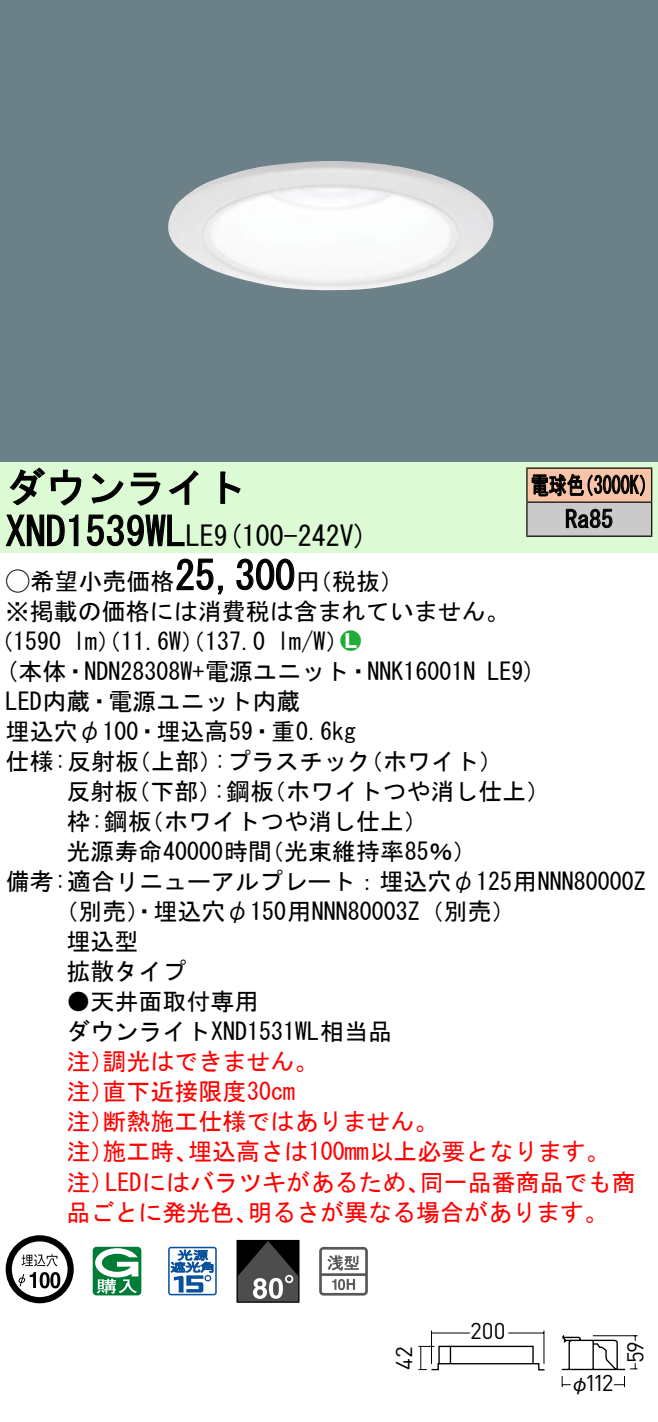
<style>
.page{position:relative;width:658px;height:1422px;background:#fff}
.page>*{position:absolute;margin:0;border:0;box-sizing:border-box;transform-origin:0 0}
.t1{font:40px "MS Gothic";color:#000}
.t2{font:28px "MS Gothic";color:#000}
.t3{font:24px/30.4px "MS Gothic";color:#000}
.t4{font:24px/30px "MS Gothic";color:#f00}
.t5{font:24px/34px "MS Gothic";color:#000;scale:.75 1}
.t6{font:24px "Ford Classification 1";color:#23ac38}
.t7{font:22.8px "DINOT";letter-spacing:-.025em;color:#000}
.t8{font:20px "Gothic BBB Pro Medium 90 pv RKSJ H";color:#000}
.s1{font-size:28px}
.s2{font-family:"Ford Classification 1"}
.s3{color:#fff}
</style>
<div class="page">
<div style="left:0;top:0;width:658px;height:462px;background:#6c8087"></div>
<img style="left:168px;top:161px;width:326px;height:129px">
<div style="left:0;top:462px;width:658px;height:90px;background:#dcfad4"></div>
<svg style="left:9px;top:467px;width:73px;height:39px"></svg>
<svg style="left:91px;top:473px;width:33px;height:30px"></svg>
<svg style="left:130px;top:472px;width:30px;height:34px"></svg>
<svg style="left:168px;top:470px;width:30px;height:35px"></svg>
<svg style="left:220px;top:471px;width:21px;height:33px"></svg>
<svg style="left:5px;top:514px;width:74px;height:32px"></svg>
<svg style="left:86px;top:514px;width:99px;height:33px"></svg>
<svg style="left:176px;top:558px;width:47px;height:37px"></svg>
<svg style="left:236px;top:558px;width:59px;height:32px"></svg>
<svg style="left:6px;top:1235px;width:68px;height:68px"></svg>
<svg style="left:40px;top:1271px;width:10px;height:17px"></svg>
<svg style="left:50px;top:1271px;width:10px;height:17px"></svg>
<svg style="left:93px;top:1246px;width:48px;height:49px"></svg>
<svg style="left:168px;top:1246px;width:49px;height:49px"></svg>
<div style="left:237px;top:1239px;width:62px;height:63px;border:1px solid #000"></div>
<svg style="left:237px;top:1240px;width:62px;height:61px"></svg>
<svg style="left:319px;top:1247px;width:49px;height:48px"></svg>
<div style="left:527px;top:468px;width:124px;height:34px;background:#f7c4a7"></div>
<div style="left:527px;top:502px;width:124px;height:34px;background:#cacaca"></div>
<hr style="left:526px;top:467px;width:126px;height:2px;background:#000">
<hr style="left:526px;top:468px;width:1px;height:33px;background:#000">
<hr style="left:651px;top:468px;width:1px;height:33px;background:#000">
<hr style="left:526px;top:501px;width:126px;height:2px;background:#000">
<hr style="left:526px;top:502px;width:1px;height:33px;background:#000">
<hr style="left:651px;top:502px;width:1px;height:33px;background:#000">
<hr style="left:526px;top:535px;width:126px;height:2px;background:#000">
<svg style="left:531px;top:474px;width:114px;height:23px"></svg>
<svg style="left:565px;top:508px;width:47px;height:20px"></svg>
<svg style="left:561px;top:1335px;width:77px;height:53px"></svg>
<svg style="left:418px;top:1330px;width:127px;height:41px"></svg>
<h1 class="t1" style="left:6px;top:467px;width:242px">ダウンライト</h1>
<p class="t2" style="left:214px;top:522px;width:155px">(9 100-242 (V</p>
<h1 class="t1" style="left:6px;top:511px;width:210px">XND1539WL<span class="s1">LE</span></h1>
<h1 class="t1" style="left:175px;top:555px;width:121px">25,300</h1>
<p class="t3" style="left:6px;top:566px;width:505px"><span class="s2">A</span>希望小売価格<br>※掲載の価格には消費税は含まれていません。</p>
<p class="t6" style="left:340px;top:629px;width:22px">2<span class="s3">7</span></p>
<p class="t3" style="left:296px;top:566px;width:109px">（円税抜(</p>
<p class="t3" style="left:277px;top:626px;width:73px">l m (W/</p>
<p class="t3" style="left:-11px;top:626px;width:74px">（1590</p>
<p class="t3" style="left:73px;top:626px;width:193px">lm）（11.6 ）（W 137.0</p>
<p class="t5" style="left:565px;top:468px;width:65px;text-indent:-34px">電球色<br>Ra85</p>
<p class="t5" style="left:575px;top:468px;width:109px">（3000 (K</p>
<p class="t3" style="left:6px;top:656px;width:471px">(本体・NDN28308 +W 電源ユニット・NNK16001N</p>
<p class="t3" style="left:6px;top:686px;width:296px">LED内蔵・電源ユニット内蔵</p>
<p class="t3" style="left:6px;top:716px;width:352px">埋込穴φ100・埋込高59・重0.6kg</p>
<p class="t3" style="left:359px;top:746px;width:145px">（ホワイト(</p>
<p class="t3" style="left:487px;top:656px;width:50px">LE (9</p>
<p class="t3" style="left:214px;top:746px;width:158px">:プラスチック</p>
<p class="t3" style="left:6px;top:746px;width:135px">仕様:反射板</p>
<p class="t3" style="left:127px;top:746px;width:97px">（上部）</p>
<p class="t3" style="left:66px;top:776px;width:73px">反射板</p>
<p class="t3" style="left:126px;top:776px;width:97px">（下部）</p>
<p class="t3" style="left:213px;top:776px;width:62px">:鋼板</p>
<p class="t3" style="left:262px;top:776px;width:289px">（ホワイトつや消し仕上(</p>
<p class="t3" style="left:66px;top:806px;width:87px">枠:鋼板</p>
<p class="t3" style="left:140px;top:806px;width:289px">（ホワイトつや消し仕上(</p>
<p class="t3" style="left:66px;top:836px;width:207px">光源寿命40000時間</p>
<p class="t3" style="left:6px;top:866px;width:641px">備考:適合リニューアルプレート：埋込穴φ125用NNN80000Z</p>
<p class="t3" style="left:54px;top:896px;width:463px">（別売）・埋込穴φ150用NNN80003 （Z 別売(</p>
<p class="t3" style="left:66px;top:926px;width:74px">埋込型</p>
<p class="t3" style="left:66px;top:956px;width:121px">拡散タイプ</p>
<p class="t3" style="left:66px;top:986px;width:327px">●天井面取付専用<br>ダウンライトXND1531WL相当品</p>
<p class="t4" style="left:102px;top:1046px;width:217px">調光はできません。</p>
<p class="t3" style="left:260px;top:836px;width:218px">（光束維持率85％(</p>
<p class="t4" style="left:102px;top:1046px;width:194px;text-indent:-36px">注）<br>直下近接限度30cm</p>
<p class="t4" style="left:102px;top:1076px;width:337px;text-indent:-36px">注）<br>断熱施工仕様ではありません。</p>
<p class="t4" style="left:66px;top:1106px;width:49px">注）</p>
<p class="t4" style="left:188px;top:1136px;width:423px">埋込高さは100mm以上必要となります。</p>
<p class="t4" style="left:102px;top:1136px;width:97px">施工時、</p>
<p class="t4" style="left:66px;top:1136px;width:49px">注）</p>
<p class="t4" style="left:66px;top:1166px;width:49px">注）</p>
<p class="t4" style="left:105px;top:1166px;width:326px">LEDにはバラツキがあるため、</p>
<p class="t4" style="left:420px;top:1166px;width:217px">同一品番商品でも商</p>
<p class="t4" style="left:66px;top:1196px;width:194px">品ごとに発光色、</p>
<p class="t4" style="left:248px;top:1196px;width:362px">明るさが異なる場合があります。</p>
<p class="t7" style="left:388px;top:1369px;width:25px;rotate:-90deg">42</p>
<p class="t7" style="left:470px;top:1314px;width:37px">200</p>
<p class="t7" style="left:585px;top:1367px;width:30px">112</p>
<p class="t8" style="left:570px;top:1366px;width:21px">φ</p>
<p class="t7" style="left:619px;top:1362px;width:24px;rotate:-90deg">59</p>
</div>
